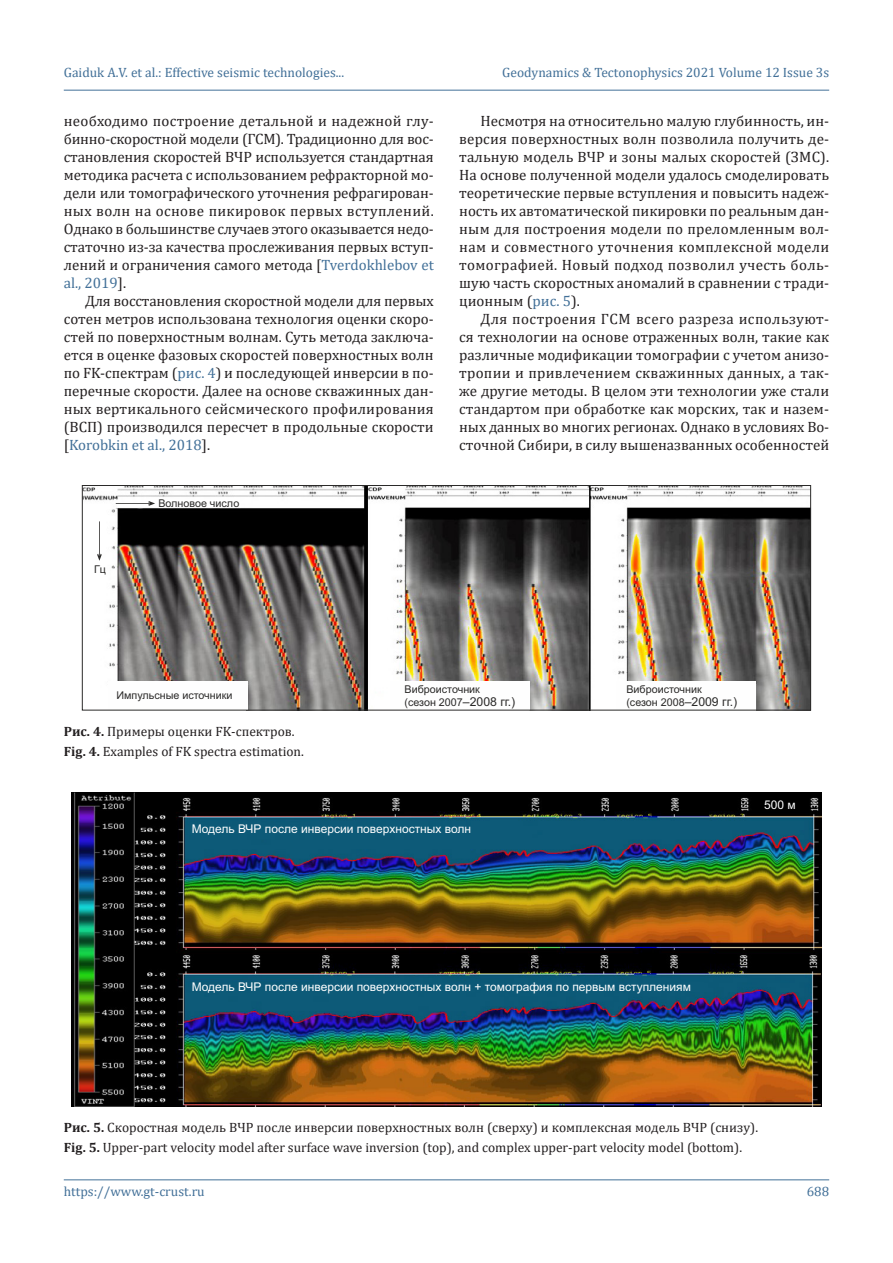
<style>
.page{position:relative;width:893px;height:1263px;background:#fff}
.page>*{position:absolute;margin:0;border:0;box-sizing:border-box;transform-origin:0 0}
.t1{font:15px/18px "Cambria";color:#231f20;text-align:justify}
.t2{font:13.5px/20.4px "Cambria";color:#231f20}
.t3{font:13.5px "Cambria";color:#427098}
.t4{font:12px "Arial";color:#fefefe}
.t5{font:10.8px/13.4px "Arial";color:#2b2a29}
.s1{color:#427098}
.s2{font-size:12.3px}
.s3{font-weight:700}
</style>
<div class="page">
<hr style="left:64px;top:1179px;width:765px;height:1px;background:#427098">
<hr style="left:64px;top:90px;width:765px;height:1px;background:#427098">
<img style="left:72px;top:792px;width:749px;height:314px">
<img style="left:84px;top:487px;width:725px;height:221px">
<div style="left:108px;top:681px;width:140px;height:29px;background:#fefefe"></div>
<div style="left:390px;top:681px;width:140px;height:29px;background:#fefefe"></div>
<div style="left:616px;top:681px;width:140px;height:29px;background:#fefefe"></div>
<svg style="left:97px;top:521px;width:5px;height:40px"></svg>
<svg style="left:116px;top:501px;width:39px;height:5px"></svg>
<div style="left:82px;top:485px;width:729px;height:225px;border:1px solid #2b2a29"></div>
<p class="t3" style="left:64px;top:65px;width:282px">Gaiduk A.V. et al.: Effective seismic technologies...</p>
<p class="t3" style="left:502px;top:65px;width:328px">Geodynamics &amp; Tectonophysics 2021 Volume 12 Issue 3s</p>
<p class="t1" style="left:64px;top:112px;width:371px">необходимо построение детальной и надежной глу&shy;бинно-скоростной модели (ГСМ). Традиционно для вос&shy;становления скоростей ВЧР используется стандартная методика расчета с использованием рефракторной мо&shy;дели или томографического уточнения рефрагирован&shy;ных волн на основе пикировок первых вступлений.<br>Однако в большинстве случаев этого оказывается недо&shy;статочно из-за качества прослеживания первых вступ&shy;лений и ограничения самого метода [<span class="s1">Tverdokhlebov et al., 2019</span>].</p>
<p class="t1" style="left:64px;top:292px;width:371px;text-indent:21px">Для восстановления скоростной модели для первых сотен метров использована технология оценки скоро&shy;стей по поверхностным волнам. Суть метода заключа&shy;ется в оценке фазовых скоростей поверхностных волн по FK-спектрам (<span class="s1">рис. 4</span>) и последующей инверсии в по&shy;перечные скорости. Далее на основе скважинных дан&shy;ных вертикального сейсмического профилирования (ВСП) производился пересчет в продольные скорости [<span class="s1">Korobkin et al., 2018</span>].</p>
<p class="t5" style="left:94px;top:562px;width:13px">Гц</p>
<p class="t5" style="left:158px;top:497px;width:82px">Волновое число</p>
<p class="t1" style="left:459px;top:112px;width:371px;text-indent:21px">Несмотря на относительно малую глубинность, ин&shy;версия поверхностных волн позволила получить де&shy;тальную модель ВЧР и зоны малых скоростей (ЗМС).<br>На основе полученной модели удалось смоделировать теоретические первые вступления и повысить надеж&shy;ность их автоматической пикировки по реальным дан&shy;ным для построения модели по преломленным вол&shy;нам и совместного уточнения комплексной модели томографией. Новый подход позволил учесть боль&shy;шую часть скоростных аномалий в сравнении с тради&shy;ционным (<span class="s1">рис. 5</span>).</p>
<p class="t1" style="left:459px;top:310px;width:372px;text-align:left;text-indent:21px">Для построения ГСМ всего разреза используют&shy;ся технологии на основе отраженных волн, такие как различные модификации томографии с учетом анизо&shy;тропии и привлечением скважинных данных, а так&shy;же другие методы. В целом эти технологии уже стали стандартом при обработке как морских, так и назем&shy;ных данных во многих регионах. Однако в условиях Во&shy;сточной Сибири, в силу вышеназванных особенностей</p>
<p class="t5" style="left:116px;top:688px;width:118px">Импульсные источники</p>
<p class="t5" style="left:405px;top:682px;width:112px">Виброисточник<br>(сезон 2007<span class="s2">–2008 гг.)</span></p>
<p class="t5" style="left:626px;top:682px;width:112px">Виброисточник<br>(сезон 2008<span class="s2">–2009 гг.)</span></p>
<p class="t2" style="left:64px;top:721px;width:242px"><span class="s3">Рис. 4.</span> Примеры оценки FK-спектров.<br><span class="s3">Fig. 4.</span> Examples of FK spectra estimation.</p>
<p class="t4" style="left:192px;top:821px;width:281px">Модель ВЧР после инверсии поверхностных волн</p>
<p class="t4" style="left:192px;top:978px;width:501px">Модель ВЧР после инверсии поверхностных волн + томография по первым вступлениям</p>
<p class="t4" style="left:764px;top:796px;width:33px">500 м</p>
<p class="t2" style="left:64px;top:1117px;width:696px"><span class="s3">Рис. 5.</span> Скоростная модель ВЧР после инверсии поверхностных волн (сверху) и комплексная модель ВЧР (снизу).<br><span class="s3">Fig. 5.</span> Upper-part velocity model after surface wave inversion (top), and complex upper-part velocity model (bottom).</p>
<p class="t3" style="left:64px;top:1183px;width:142px">https://www.gt-crust.ru</p>
<p class="t3" style="left:807px;top:1183px;width:24px">688</p>
</div>
